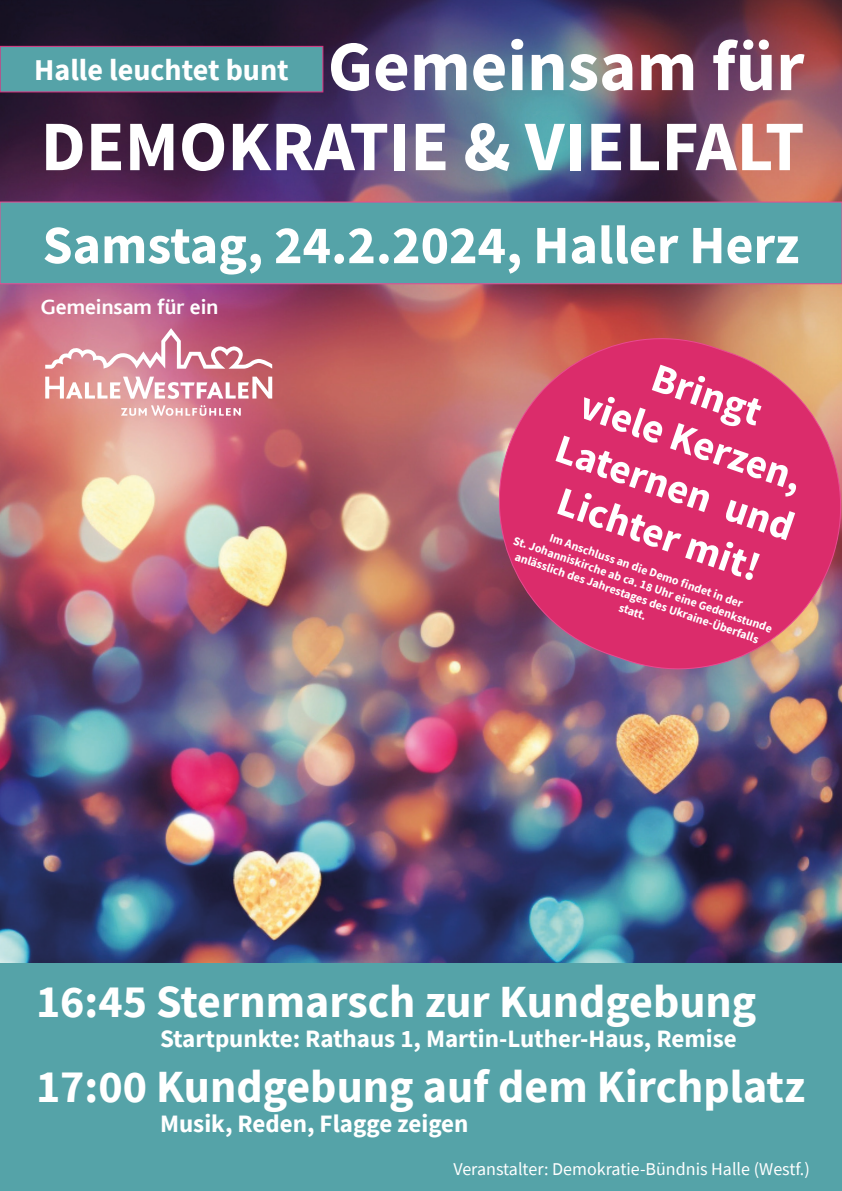
<style>
.page{position:relative;width:842px;height:1191px;background:#fff}
.page>*{position:absolute;margin:0;border:0;box-sizing:border-box;transform-origin:0 0}
.t1{font:700 71px/80px "Source Sans Pro";color:#fff;text-align:right}
.t2{font:700 54px "Source Sans Pro";color:#fff}
.t3{font:700 46px "Source Sans Pro";color:#fff}
.t4{font:700 41px/49.2px "Source Sans Pro";color:#fff;text-align:center}
.t5{font:700 30.1px "Source Sans Pro";color:#fff}
.t6{font:700 25px "Source Sans Pro";color:#fff}
.t7{font:700 22px "Bliss";color:#fff}
.t8{font:18px "Source Sans Pro";color:#fff}
.t9{font:700 12px/14.4px "Source Sans Pro";color:#fff;text-align:center}
</style>
<div class="page">
<img style="left:0;top:0;width:842px;height:963px">
<svg style="left:478px;top:318px;width:364px;height:372px;background:#cb476f"></svg>
<svg style="left:45px;top:376px;width:227px;height:23px"></svg>
<svg style="left:121px;top:405px;width:120px;height:11px"></svg>
<svg style="left:45px;top:328px;width:227px;height:41px;background:#d28698"></svg>
<div style="left:0;top:963px;width:842px;height:228px;background:#55a3a8"></div>
<div style="left:0;top:202px;width:842px;height:82px;background:#55a3a8"></div>
<div style="left:0;top:201px;width:842px;height:83px;border:1px solid #ea4992"></div>
<div style="left:0;top:46px;width:323px;height:46px;background:#55a3a8"></div>
<div style="left:0;top:46px;width:323px;height:46px;border:1px solid #dc307f"></div>
<h1 class="t1" style="left:41px;top:25px;width:765px">Gemeinsam für<br>DEMOKRATIE &amp; VIELFALT</h1>
<h3 class="t5" style="left:34px;top:50px;width:256px">Halle leuchtet bunt</h3>
<h2 class="t2" style="left:43px;top:209px;width:758px">Samstag, 24.2.2024, Haller Herz</h2>
<h3 class="t7" style="left:41px;top:295px;width:179px">Gemeinsam für ein</h3>
<h3 class="t4" style="left:597px;top:330px;width:251px;rotate:19deg">Bringt<br>viele Kerzen,<br>Laternen und<br>Lichter mit!</h3>
<p class="t9" style="left:521px;top:519px;width:275px;rotate:19deg">Im Anschluss an die Demo fi ndet in der<br>St. Johanniskirche ab ca. 18 Uhr eine Gedenkstunde anlässlich des Jahrestages des Ukraine-Überfalls statt.</p>
<h3 class="t3" style="left:36px;top:970px;width:722px">16:45 Sternmarsch zur Kundgebung</h3>
<h3 class="t6" style="left:160px;top:1021px;width:578px">Startpunkte: Rathaus 1, Martin-Luther-Haus, Remise</h3>
<h3 class="t3" style="left:36px;top:1055px;width:771px">17:00 Kundgebung auf dem Kirchplatz</h3>
<h3 class="t6" style="left:160px;top:1106px;width:310px">Musik, Reden, Flagge zeigen</h3>
<h3 class="t8" style="left:453px;top:1157px;width:358px">Veranstalter: Demokratie-Bündnis Halle (Westf.)</h3>
</div>
